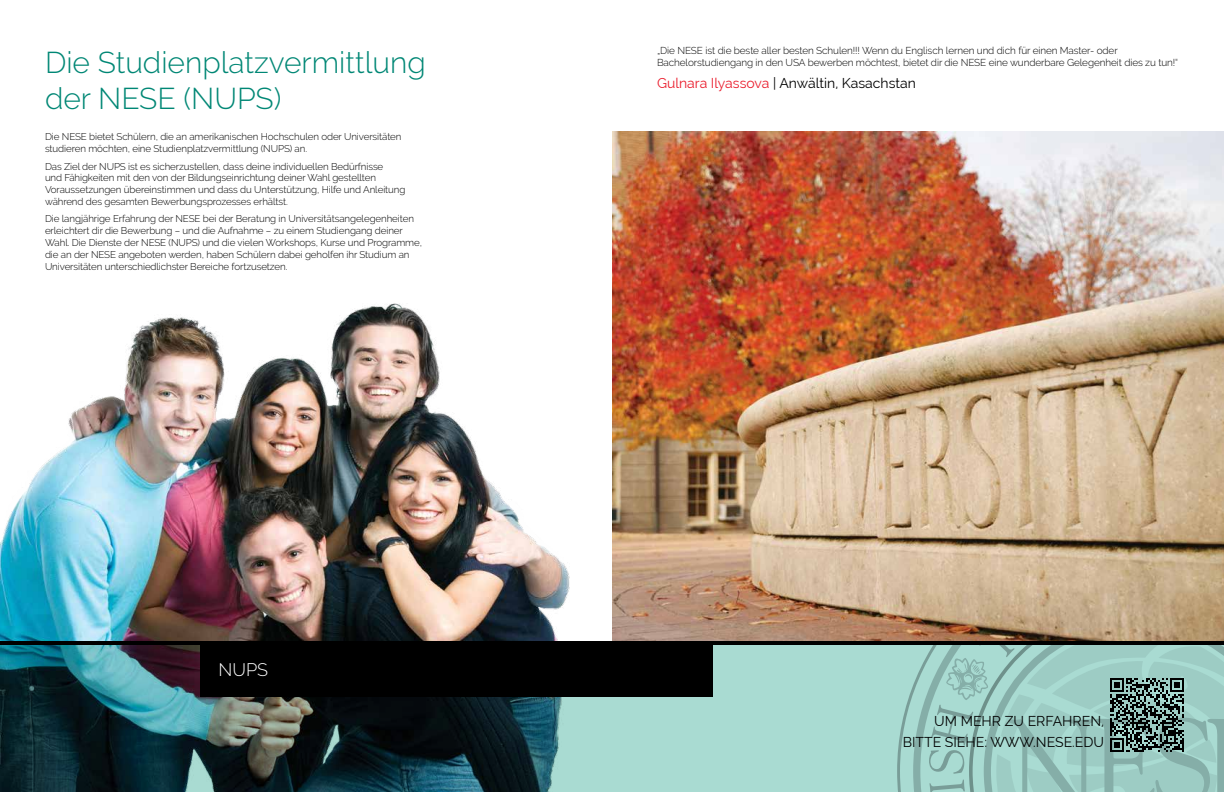
<style>
.page{position:relative;width:1224px;height:792px;background:#fff}
.page>*{position:absolute;margin:0;border:0;box-sizing:border-box;transform-origin:0 0}
.t1{font:300 30px/36px "Raleway";color:#008775}
.t2{font:300 18px "Raleway";color:#fff}
.t3{font:14px/21.3px "Raleway";color:#000;text-align:right}
.t4{font:300 10px/12px "Raleway";letter-spacing:-.01em;color:#000}
.t5{font:300 9.8px/11.8px "Raleway";letter-spacing:-.01em;color:#000}
.s1{color:#ea1d2d}
</style>
<div class="page">
<img style="left:0;top:303px;width:570px;height:338px">
<svg style="left:0;top:644px;width:897px;height:148px;background:#557b7b"></svg>
<svg style="left:897px;top:644px;width:32px;height:148px;background:#9ecdc5"></svg>
<img style="left:612px;top:132px;width:612px;height:509px">
<div style="left:200px;top:643px;width:513px;height:54px;background:#000"></div>
<hr style="left:0;top:641px;width:1224px;height:3px;background:#000">
<svg style="left:929px;top:564px;width:295px;height:228px;background:#9eb1a1"></svg>
<h1 class="t1" style="left:45px;top:45px;width:382px">Die Studienplatzvermittlung der NESE (NUPS)</h1>
<p class="t5" style="left:45px;top:131px;width:358px">Die NESE bietet Schülern, die an amerikanischen Hochschulen oder Universitäten studieren möchten, eine Studienplatzvermittlung (NUPS) an.</p>
<p class="t5" style="left:45px;top:160px;width:362px">Das Ziel der NUPS ist es sicherzustellen, dass deine individuellen Bedürfnisse<br>und Fähigkeiten mit den von der Bildungseinrichtung deiner Wahl gestellten Voraussetzungen übereinstimmen und dass du Unterstützung, Hilfe und Anleitung während des gesamten Bewerbungsprozesses erhältst.</p>
<p class="t5" style="left:45px;top:213px;width:379px">Die langjährige Erfahrung der NESE bei der Beratung in Universitätsangelegenheiten erleichtert dir die Bewerbung – und die Aufnahme – zu einem Studiengang deiner Wahl. Die Dienste der NESE (NUPS) und die vielen Workshops, Kurse und Programme, die an der NESE angeboten werden, haben Schülern dabei geholfen ihr Studium an Universitäten unterschiedlichster Bereiche fortzusetzen.</p>
<h2 class="t2" style="left:219px;top:659px;width:51px">NUPS</h2>
<p class="t4" style="left:657px;top:45px;width:523px">„Die NESE ist die beste aller besten Schulen!!! Wenn du Englisch lernen und dich für einen Master- oder<br>Bachelorstudiengang in den USA bewerben möchtest, bietet dir die NESE eine wunderbare Gelegenheit dies zu tun!“</p>
<h3 class="t3" style="left:657px;top:72px;width:260px"><span class="s1">Gulnara Ilyassova</span> | Anwältin, Kasachstan</h3>
<h3 class="t3" style="left:903px;top:710px;width:203px">UM MEHR ZU ERFAHREN,<br>BITTE SIEHE: WWW.NESE.EDU</h3>
</div>
